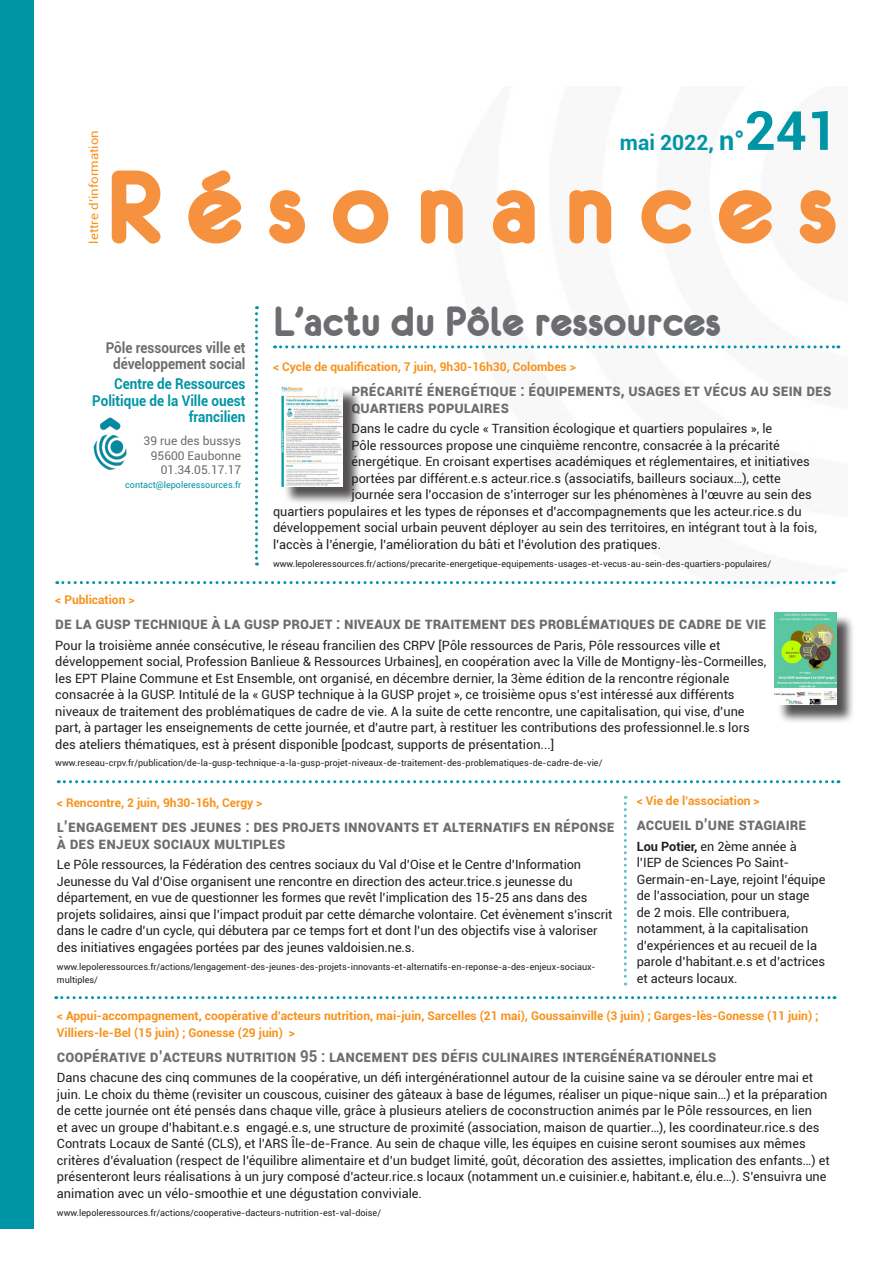
<style>
.page{position:relative;width:893px;height:1263px;background:#fff}
.page>*{position:absolute;margin:0;border:0;box-sizing:border-box;transform-origin:0 0}
.t1{font:112.5px "Eurofurencebold";letter-spacing:.2em;color:#f6923f;scale:1.04 1}
.t2{font:45px "Eurofurencebold";color:#6c6d70}
.t3{font:700 21px "Roboto";color:#0095a5}
.titres_articles{font:700 16.35px/16.5px "Roboto";color:#6c6d70;scale:.92 1}
.t4{font:700 14.85px/16.2px "Roboto";color:#0095a5;text-align:right;scale:.91 1}
.t5{font:700 14.85px "Roboto";color:#6c6d70;scale:.91 1}
.texte{font:12.75px/16.5px "Roboto";color:#231f20}
.surtitres_articles{font:700 12px/16.5px "Roboto";color:#f7931d}
.t6{font:12px "Roboto";color:#6c6d70}
.t7{font:12px "Roboto";color:#f7931d;scale:1.1 1}
.texte-2{font:9px/13.5px "Roboto";color:#231f20}
.titres_articles-2{font:9px "Roboto";color:#231f20}
.t8{font:9px "Roboto";color:#0095a5}
.s1{font-size:27px}
.s2{font-size:54px}
.s3{font-weight:700}
</style>
<div class="page">
<svg style="left:255px;top:306px;width:3px;height:260px"></svg>
<svg style="left:275px;top:345px;width:564px;height:3px"></svg>
<div style="left:1px;top:0;width:33px;height:1229px;background:#0095a5"></div>
<img style="left:93px;top:417px;width:34px;height:53px">
<svg style="left:57px;top:581px;width:777px;height:3px"></svg>
<svg style="left:58px;top:780px;width:781px;height:3px"></svg>
<svg style="left:56px;top:996px;width:779px;height:3px"></svg>
<div style="left:283px;top:388px;width:79px;height:117px;background:#231f20;opacity:.78"></div>
<img style="left:281px;top:386px;width:62px;height:101px">
<div style="left:777px;top:615px;width:78px;height:109px;background:#231f20;opacity:.78"></div>
<img style="left:775px;top:612px;width:62px;height:93px">
<svg style="left:624px;top:796px;width:3px;height:189px"></svg>
<p class="t7" style="left:86px;top:244px;width:105px;rotate:-90deg">lettre d’information</p>
<p class="t3" style="left:620px;top:128px;width:219px">mai 2022, <span class="s1">n°</span><span class="s2">241</span></p>
<p class="t1" style="left:105px;top:151px;width:706px">Résonances</p>
<p class="t2" style="left:273px;top:299px;width:450px">L’actu du Pôle ressources</p>
<p class="t5" style="left:106px;top:337px;width:155px">Pôle ressources ville et</p>
<p class="t5" style="left:113px;top:353px;width:147px">développement social</p>
<p class="t4" style="left:92px;top:375px;width:170px">Centre de Ressources<br>Politique de la Ville ouest francilien</p>
<p class="t6" style="left:144px;top:433px;width:99px">39 rue des bussys</p>
<p class="t6" style="left:151px;top:447px;width:92px">95600 Eaubonne</p>
<p class="t6" style="left:161px;top:461px;width:82px">01.34.05.17.17</p>
<p class="t8" style="left:125px;top:478px;width:118px">contact@lepoleressources.fr</p>
<p class="surtitres_articles" style="left:273px;top:358px;width:304px">&lt; Cycle de qualification, 7 juin, 9h30-16h30, Colombes &gt;</p>
<p class="titres_articles" style="left:351px;top:381px;width:523px">Précarité énergétique : équipements, usages et vécus au sein des quartiers populaires</p>
<p class="texte" style="left:351px;top:420px;width:422px">Dans le cadre du cycle « Transition écologique et quartiers populaires », le</p>
<p class="texte" style="left:351px;top:437px;width:430px">Pôle ressources propose une cinquième rencontre, consacrée à la précarité</p>
<p class="texte" style="left:351px;top:453px;width:460px">énergétique. En croisant expertises académiques et réglementaires, et initiatives</p>
<p class="texte" style="left:351px;top:470px;width:431px">portées par différent.e.s acteur.rice.s (associatifs, bailleurs sociaux…), cette</p>
<p class="texte" style="left:351px;top:486px;width:462px">journée sera l’occasion de s’interroger sur les phénomènes à l’œuvre au sein des</p>
<p class="texte" style="left:273px;top:503px;width:530px">quartiers populaires et les types de réponses et d’accompagnements que les acteur.rice.s du</p>
<p class="texte" style="left:273px;top:519px;width:545px">développement social urbain peuvent déployer au sein des territoires, en intégrant tout à la fois,</p>
<p class="texte" style="left:273px;top:536px;width:390px">l’accès à l’énergie, l’amélioration du bâti et l’évolution des pratiques.</p>
<p class="texte-2" style="left:273px;top:556px;width:499px">www.lepoleressources.fr/actions/precarite-energetique-equipements-usages-et-vecus-au-sein-des-quartiers-populaires/</p>
<p class="surtitres_articles" style="left:55px;top:591px;width:81px">&lt; Publication &gt;</p>
<p class="titres_articles" style="left:55px;top:614px;width:774px">De la Gusp technique à la GUSP projet : Niveaux de traitement des problématiques de cadre de vie</p>
<p class="texte" style="left:55px;top:636px;width:713px">Pour la troisième année consécutive, le réseau francilien des CRPV [Pôle ressources de Paris, Pôle ressources ville et développement social, Profession Banlieue &amp; Ressources Urbaines], en coopération avec la Ville de Montigny-lès-Cormeilles, les EPT Plaine Commune et Est Ensemble, ont organisé, en décembre dernier, la 3ème édition de la rencontre régionale consacrée à la GUSP. Intitulé de la « GUSP technique à la GUSP projet », ce troisième opus s’est intéressé aux différents niveaux de traitement des problématiques de cadre de vie. A la suite de cette rencontre, une capitalisation, qui vise, d’une part, à partager les enseignements de cette journée, et d’autre part, à restituer les contributions des professionnel.le.s lors des ateliers thématiques, est à présent disponible [podcast, supports de présentation...]</p>
<p class="titres_articles-2" style="left:55px;top:757px;width:549px">www.reseau-crpv.fr/publication/de-la-gusp-technique-a-la-gusp-projet-niveaux-de-traitement-des-problematiques-de-cadre-de-vie/</p>
<p class="surtitres_articles" style="left:637px;top:792px;width:124px">&lt; Vie de l’association &gt;</p>
<p class="titres_articles" style="left:637px;top:815px;width:186px">Accueil d’une stagiaire</p>
<p class="texte" style="left:637px;top:837px;width:190px"><span class="s3">Lou Potier,</span> en 2ème année à<br>l’IEP de Sciences Po Saint-<br>Germain-en-Laye, rejoint l’équipe de l’association, pour un stage de 2 mois. Elle contribuera, notamment, à la capitalisation d’expériences et au recueil de la parole d’habitant.e.s et d’actrices et acteurs locaux.</p>
<p class="surtitres_articles" style="left:57px;top:794px;width:207px">&lt; Rencontre, 2 juin, 9h30-16h, Cergy &gt;</p>
<p class="titres_articles" style="left:57px;top:817px;width:608px">L’engagement des jeunes : des projets innovants et alternatifs en réponse à des enjeux sociaux multiples</p>
<p class="texte" style="left:57px;top:856px;width:557px">Le Pôle ressources, la Fédération des centres sociaux du Val d’Oise et le Centre d’Information Jeunesse du Val d’Oise organisent une rencontre en direction des acteur.trice.s jeunesse du département, en vue de questionner les formes que revêt l’implication des 15-25 ans dans des projets solidaires, ainsi que l’impact produit par cette démarche volontaire. Cet évènement s’inscrit dans le cadre d’un cycle, qui débutera par ce temps fort et dont l’un des objectifs vise à valoriser des initiatives engagées portées par des jeunes valdoisien.ne.s.</p>
<p class="texte-2" style="left:57px;top:959px;width:540px">www.lepoleressources.fr/actions/lengagement-des-jeunes-des-projets-innovants-et-alternatifs-en-reponse-a-des-enjeux-sociaux&shy;multiples/</p>
<p class="surtitres_articles" style="left:57px;top:1007px;width:763px">&lt; Appui-accompagnement, coopérative d’acteurs nutrition, mai-juin, Sarcelles (21 mai), Goussainville (3 juin) ; Garges-lès-Gonesse (11 juin) ;<br>Villiers-le-Bel (15 juin) ; Gonesse (29 juin) &gt;</p>
<p class="titres_articles" style="left:57px;top:1047px;width:718px">coopérative d’acteurs nutrition 95 : Lancement des défis culinaires intergénérationnels</p>
<p class="texte" style="left:57px;top:1069px;width:774px">Dans chacune des cinq communes de la coopérative, un défi intergénérationnel autour de la cuisine saine va se dérouler entre mai et juin. Le choix du thème (revisiter un couscous, cuisiner des gâteaux à base de légumes, réaliser un pique-nique sain…) et la préparation de cette journée ont été pensés dans chaque ville, grâce à plusieurs ateliers de coconstruction animés par le Pôle ressources, en lien<br>et avec un groupe d’habitant.e.s engagé.e.s, une structure de proximité (association, maison de quartier…), les coordinateur.rice.s des Contrats Locaux de Santé (CLS), et l’ARS Île-de-France. Au sein de chaque ville, les équipes en cuisine seront soumises aux mêmes critères d’évaluation (respect de l’équilibre alimentaire et d’un budget limité, goût, décoration des assiettes, implication des enfants…) et présenteront leurs réalisations à un jury composé d’acteur.rice.s locaux (notamment un.e cuisinier.e, habitant.e, élu.e…). S’ensuivra une animation avec un vélo-smoothie et une dégustation conviviale.</p>
<p class="titres_articles-2" style="left:57px;top:1206px;width:326px">www.lepoleressources.fr/actions/cooperative-dacteurs-nutrition-est-val-doise/</p>
</div>
